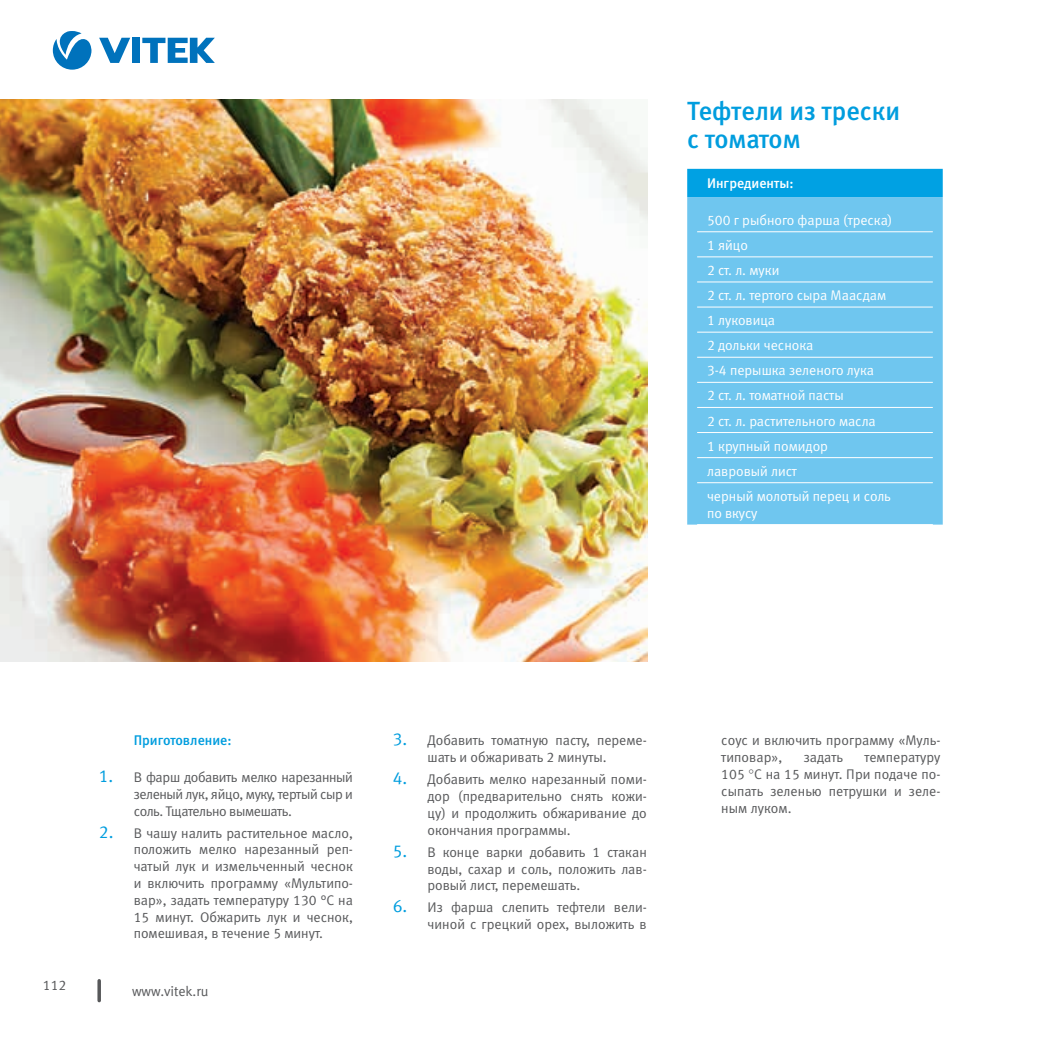
<style>
.page{position:relative;width:1042px;height:1042px;background:#fff}
.page>*{position:absolute;margin:0;border:0;box-sizing:border-box;transform-origin:0 0}
.t1{font:26.25px/28px "Meta Medium LFC";color:#009dde}
.t2{font:14px/16.8px "Meta Normal LFC";color:#57585a;text-align:justify}
.t3{font:14px/25px "Meta Normal LFC";color:#fff}
.t4{font:14px "Meta Medium LFC";color:#009dde}
.t5{font:14px "Meta Medium LFC";color:#fff}
.s1{font-size:17.5px;color:#009dde}
</style>
<div class="page">
<div style="left:132px;top:38px;width:8px;height:25px;background:#0072bc"></div>
<svg style="left:99px;top:38px;width:31px;height:25px"></svg>
<svg style="left:142px;top:38px;width:73px;height:25px"></svg>
<svg style="left:53px;top:31px;width:38px;height:39px"></svg>
<svg style="left:97px;top:980px;width:4px;height:20px"></svg>
<img style="left:0;top:99px;width:647px;height:562px">
<div style="left:687px;top:169px;width:256px;height:28px;background:#00a1e3"></div>
<div style="left:687px;top:197px;width:256px;height:327px;background:#6fc6ef"></div>
<hr style="left:697px;top:256px;width:236px;height:1px;background:#fff">
<hr style="left:697px;top:281px;width:236px;height:1px;background:#fff">
<hr style="left:697px;top:307px;width:236px;height:1px;background:#fff">
<hr style="left:697px;top:231px;width:236px;height:1px;background:#fff">
<hr style="left:697px;top:332px;width:236px;height:1px;background:#fff">
<hr style="left:697px;top:357px;width:236px;height:1px;background:#fff">
<hr style="left:697px;top:382px;width:236px;height:1px;background:#fff">
<hr style="left:697px;top:407px;width:236px;height:1px;background:#fff">
<hr style="left:697px;top:432px;width:236px;height:1px;background:#fff">
<hr style="left:697px;top:457px;width:236px;height:1px;background:#fff">
<hr style="left:697px;top:482px;width:236px;height:1px;background:#fff">
<h1 class="t1" style="left:687px;top:97px;width:214px">Тефтели из трески с томатом</h1>
<p class="t5" style="left:707px;top:176px;width:88px">Ингредиенты:</p>
<p class="t3" style="left:707px;top:207px;width:187px">500 г рыбного фарша (треска)<br>1 яйцо<br>2 ст. л. муки<br>2 ст. л. тертого сыра Маасдам<br>1 луковица<br>2 дольки чеснока<br>3-4 перышка зеленого лука<br>2 ст. л. томатной пасты<br>2 ст. л. растительного масла<br>1 крупный помидор лавровый лист<br>черный молотый перец и соль</p>
<p class="t3" style="left:707px;top:500px;width:52px">по вкусу</p>
<p class="t2" style="left:43px;top:976px;width:25px">112</p>
<p class="t4" style="left:134px;top:732px;width:99px">Приготовление:</p>
<p class="t2" style="left:134px;top:769px;width:221px;text-indent:-35px"><span class="s1">1.</span> В фарш добавить мелко нарезанный зеленый лук, яйцо, муку, тертый сыр и соль. Тщательно вымешать.</p>
<p class="t2" style="left:134px;top:824px;width:221px;text-indent:-35px"><span class="s1">2.</span> В чашу налить растительное масло, положить мелко нарезанный реп&shy;чатый лук и измельченный чеснок и включить программу «Мультипо&shy;вар», задать температуру 130 °С на 15 минут. Обжарить лук и чеснок, помешивая, в течение 5 минут.</p>
<p class="t2" style="left:132px;top:982px;width:78px">www.vitek.ru</p>
<p class="t2" style="left:393px;top:732px;width:255px;text-align:center"><span class="s1">3.</span> Добавить томатную пасту, переме&shy;шать и обжаривать 2 минуты.</p>
<p class="t2" style="left:427px;top:771px;width:221px;text-indent:-35px"><span class="s1">4.</span> Добавить мелко нарезанный поми&shy;дор (предварительно снять кожи&shy;цу) и продолжить обжаривание до окончания программы.</p>
<p class="t2" style="left:427px;top:843px;width:221px;text-indent:-35px"><span class="s1">5.</span> В конце варки добавить 1 стакан воды, сахар и соль, положить лав&shy;ровый лист, перемешать.</p>
<p class="t2" style="left:393px;top:899px;width:256px;text-align:right"><span class="s1">6.</span> Из фарша слепить тефтели вели&shy;чиной с грецкий орех, выложить в</p>
<p class="t2" style="left:721px;top:732px;width:221px">соус и включить программу «Муль&shy;типовар»,</p>
<p class="t2" style="left:721px;top:749px;width:221px;text-indent:143px">температуру 105 С на 15 минут. При подаче по&shy;сыпать зеленью петрушки и зеле&shy;ным луком.</p>
<p class="t2" style="left:804px;top:749px;width:41px">задать</p>
</div>
